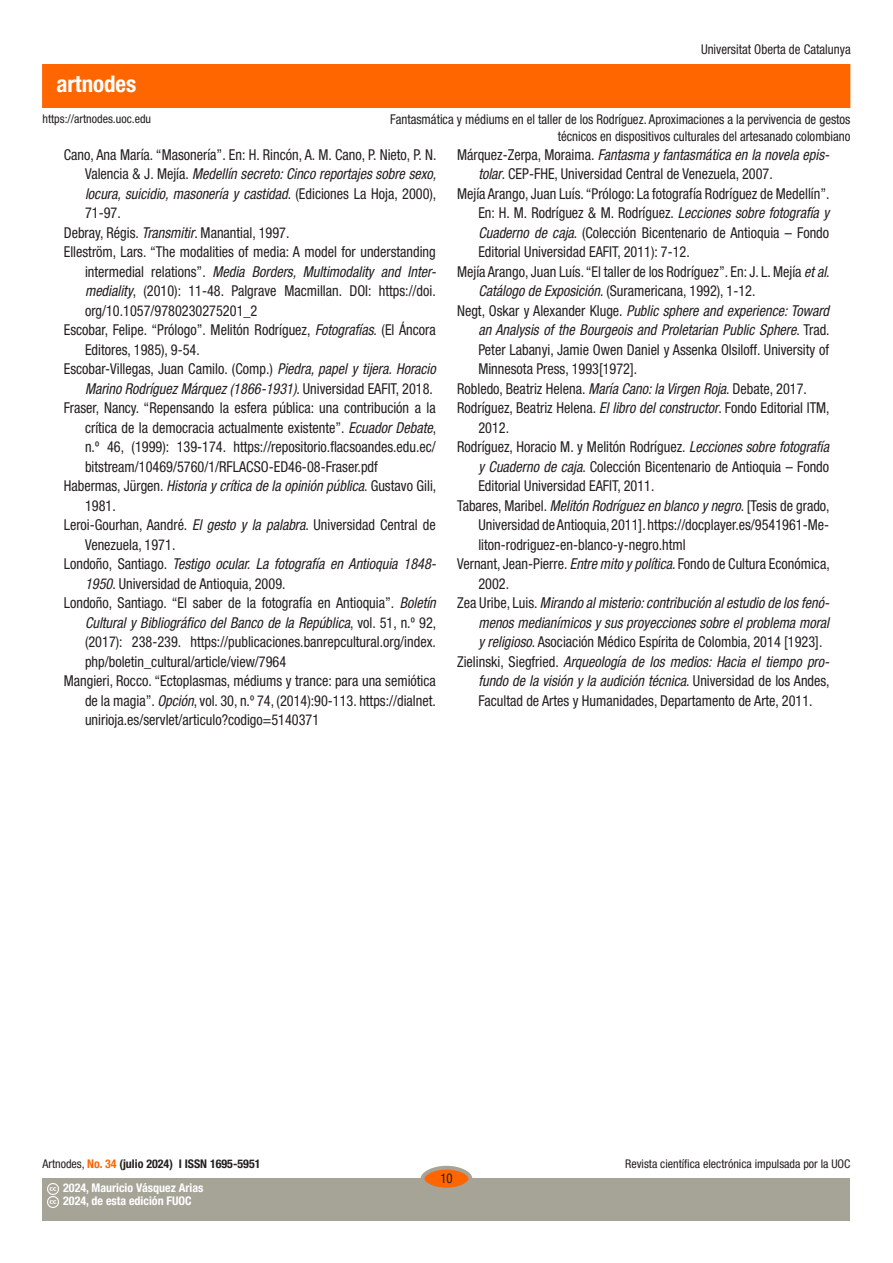
<style>
.page{position:relative;width:893px;height:1263px;background:#fff}
.page>*{position:absolute;margin:0;border:0;box-sizing:border-box;transform-origin:0 0}
.t1{font:700 condensed 22.95px "Helvetica Neue LT Std";color:#fff}
._04_biblio{font:condensed 15px/19.5px "Helvetica Neue LT Std";color:#231f20;text-align:justify;scale:.95 1}
._04_biblio-2{font:italic condensed 15px/19.5px "Helvetica Neue LT Std";color:#231f20;text-align:right;scale:.95 1}
.t2{font:condensed 13.5px/16.2px "Helvetica Neue LT Std";color:#231f20;text-align:right;scale:.95 1}
.t3{font:condensed 12px "Helvetica Neue LT Std";color:#231f20}
.t4{font:700 condensed 12px/13.5px "Helvetica Neue LT Std";color:#fff}
.t5{font:700 condensed 12px "Helvetica Neue LT Std";color:#231f20}
.s1{font-style:italic}
.s2{font-style:normal}
.s3{font-weight:400}
.s4{color:#f60}
</style>
<div class="page">
<div style="left:43px;top:65px;width:807px;height:42px;background:#f60"></div>
<div style="left:43px;top:1178px;width:807px;height:42px;background:#a6a397"></div>
<div style="left:422px;top:1168px;width:48px;height:21px;background:#f60;border-radius:50%"></div>
<div style="left:421px;top:1166px;width:51px;height:25px;border:4px solid #a6a397;border-radius:50%"></div>
<svg style="left:47px;top:1183px;width:11px;height:25px"></svg>
<h1 class="t1" style="left:56px;top:69px;width:81px">artnodes</h1>
<p class="t2" style="left:701px;top:41px;width:159px">Universitat Oberta de Catalunya</p>
<p class="t2" style="left:390px;top:111px;width:486px">Fantasmática y médiums en el taller de los Rodríguez. Aproximaciones a la pervivencia de gestos técnicos en dispositivos culturales del artesanado colombiano</p>
<p class="_04_biblio" style="left:85px;top:144px;width:371px;text-indent:-21px">Cano, Ana María. “Masonería”. En: H. Rincón, A. M. Cano, P. Nieto, P. N.<br>Valencia &amp; J. Mejía. <span class="s1">Medellín secreto: Cinco reportajes sobre sexo, locura, suicidio, masonería y castidad</span>. (Ediciones La Hoja, 2000), 71-97.</p>
<p class="_04_biblio" style="left:64px;top:222px;width:239px">Debray, Régis. <span class="s1">Transmitir</span>. Manantial, 1997.</p>
<p class="_04_biblio" style="left:85px;top:242px;width:371px;text-indent:-21px">Elleström, Lars. “The modalities of media: A model for understanding intermedial relations”. <span class="s1">Media Borders, Multimodality and Inter&shy;mediality</span>, (2010): 11-48. Palgrave Macmillan. DOI: https://doi. org/10.1057/9780230275201_2</p>
<p class="_04_biblio" style="left:85px;top:320px;width:371px;text-indent:-21px">Escobar, Felipe. “Prólogo”. Melitón Rodríguez, <span class="s1">Fotografías</span>. (El Áncora<br>Editores, 1985), 9-54.</p>
<p class="_04_biblio-2" style="left:64px;top:359px;width:393px"><span class="s2">Escobar-Villegas, Juan Camilo. (Comp.)</span> Piedra, papel y tijera. Horacio<br>Marino Rodríguez Márquez (1866-1931)<span class="s2">. Universidad EAFIT, 2018.</span></p>
<p class="_04_biblio" style="left:85px;top:398px;width:371px;text-indent:-21px">Fraser, Nancy. “Repensando la esfera pública: una contribución a la crítica de la democracia actualmente existente”. <span class="s1">Ecuador Debate</span>, n.º 46, (1999): 139-174. https://repositorio.flacsoandes.edu.ec/ bitstream/10469/5760/1/RFLACSO-ED46-08-Fraser.pdf</p>
<p class="_04_biblio" style="left:85px;top:476px;width:371px;text-indent:-21px">Habermas, Jürgen. <span class="s1">Historia y crítica de la opinión pública</span>. Gustavo Gili,<br>1981.</p>
<p class="_04_biblio" style="left:85px;top:515px;width:371px;text-indent:-21px">Leroi-Gourhan, Aandré. <span class="s1">El gesto y la palabra</span>. Universidad Central de<br>Venezuela, 1971.</p>
<p class="_04_biblio" style="left:85px;top:554px;width:371px;text-indent:-21px">Londoño, Santiago. <span class="s1">Testigo ocular. La fotografía en Antioquia 1848-<br>1950</span>. Universidad de Antioquia, 2009.</p>
<p class="_04_biblio" style="left:85px;top:593px;width:371px;text-indent:-21px">Londoño, Santiago. “El saber de la fotografía en Antioquia”. <span class="s1">Boletín Cultural y Bibliográfico del Banco de la República</span>, vol. 51, n.º 92, (2017): 238-239. https://publicaciones.banrepcultural.org/index. php/boletin_cultural/article/view/7964</p>
<p class="_04_biblio" style="left:85px;top:671px;width:371px;text-indent:-21px">Mangieri, Rocco. “Ectoplasmas, médiums y trance: para una semiótica de la magia”. <span class="s1">Opción</span>, vol. 30, n.º 74, (2014):90-113. https://dialnet. unirioja.es/servlet/articulo?codigo=5140371</p>
<p class="t3" style="left:43px;top:112px;width:110px">https://artnodes.uoc.edu</p>
<p class="_04_biblio" style="left:478px;top:144px;width:371px;text-indent:-21px">Márquez-Zerpa, Moraima. <span class="s1">Fantasma y fantasmática en la novela epis&shy;tolar</span>. CEP-FHE, Universidad Central de Venezuela, 2007.</p>
<p class="_04_biblio" style="left:478px;top:183px;width:371px;text-indent:-21px">Mejía Arango, Juan Luís. “Prólogo: La fotografía Rodríguez de Medellín”.<br>En: H. M. Rodríguez &amp; M. Rodríguez. <span class="s1">Lecciones sobre fotografía y Cuaderno de caja</span>. (Colección Bicentenario de Antioquia – Fondo Editorial Universidad EAFIT, 2011): 7-12.</p>
<p class="_04_biblio" style="left:478px;top:261px;width:371px;text-indent:-21px">Mejía Arango, Juan Luís. “El taller de los Rodríguez”. En: J. L. Mejía <span class="s1">et al</span>.<br><span class="s1">Catálogo de Exposición</span>. (Suramericana, 1992), 1-12.</p>
<p class="_04_biblio" style="left:478px;top:300px;width:371px;text-indent:-21px">Negt, Oskar y Alexander Kluge. <span class="s1">Public sphere and experience: Toward an Analysis of the Bourgeois and Proletarian Public Sphere</span>. Trad.<br>Peter Labanyi, Jamie Owen Daniel y Assenka Olsiloff. University of Minnesota Press, 1993[1972].</p>
<p class="_04_biblio" style="left:457px;top:378px;width:370px">Robledo, Beatriz Helena. <span class="s1">María Cano: la Virgen Roja</span>. Debate, 2017.</p>
<p class="_04_biblio" style="left:478px;top:398px;width:371px;text-indent:-21px">Rodríguez, Beatriz Helena. <span class="s1">El libro del constructor</span>. Fondo Editorial ITM,<br>2012.</p>
<p class="_04_biblio" style="left:478px;top:437px;width:371px;text-indent:-21px">Rodríguez, Horacio M. y Melitón Rodríguez. <span class="s1">Lecciones sobre fotografía y Cuaderno de caja</span>. Colección Bicentenario de Antioquia – Fondo Editorial Universidad EAFIT, 2011.</p>
<p class="_04_biblio" style="left:478px;top:495px;width:371px;text-indent:-21px">Tabares, Maribel. <span class="s1">Melitón Rodríguez en blanco y negro</span>. [Tesis de grado, Universidad de Antioquia, 2011]. https://docplayer.es/9541961-Me&shy;liton-rodriguez-en-blanco-y-negro.html</p>
<p class="_04_biblio" style="left:478px;top:554px;width:371px;text-indent:-21px">Vernant, Jean-Pierre. <span class="s1">Entre mito y política</span>. Fondo de Cultura Económica,<br>2002.</p>
<p class="_04_biblio-2" style="left:478px;top:593px;width:371px;text-align:justify;text-indent:-21px"><span class="s2">Zea Uribe, Luis.</span> Mirando al misterio: contribución al estudio de los fenó&shy;menos medianímicos y sus proyecciones sobre el problema moral y religioso<span class="s2">. Asociación Médico Espírita de Colombia, 2014 [1923].</span></p>
<p class="_04_biblio" style="left:478px;top:651px;width:371px;text-indent:-21px">Zielinski, Siegfried. <span class="s1">Arqueología de los medios: Hacia el tiempo pro&shy;fundo de la visión y la audición técnica</span>. Universidad de los Andes, Facultad de Artes y Humanidades, Departamento de Arte, 2011.</p>
<p class="t5" style="left:43px;top:1157px;width:219px"><span class="s3">Artnodes,</span> <span class="s4">No. 34</span> (julio 2024) I ISSN 1695-5951</p>
<p class="t3" style="left:625px;top:1157px;width:227px">Revista científica electrónica impulsada por la UOC</p>
<p class="t4" style="left:63px;top:1181px;width:142px">2024, Mauricio Vásquez Arias<br>2024, de esta edición FUOC</p>
<p class="t2" style="left:440px;top:1170px;width:14px">10</p>
</div>
